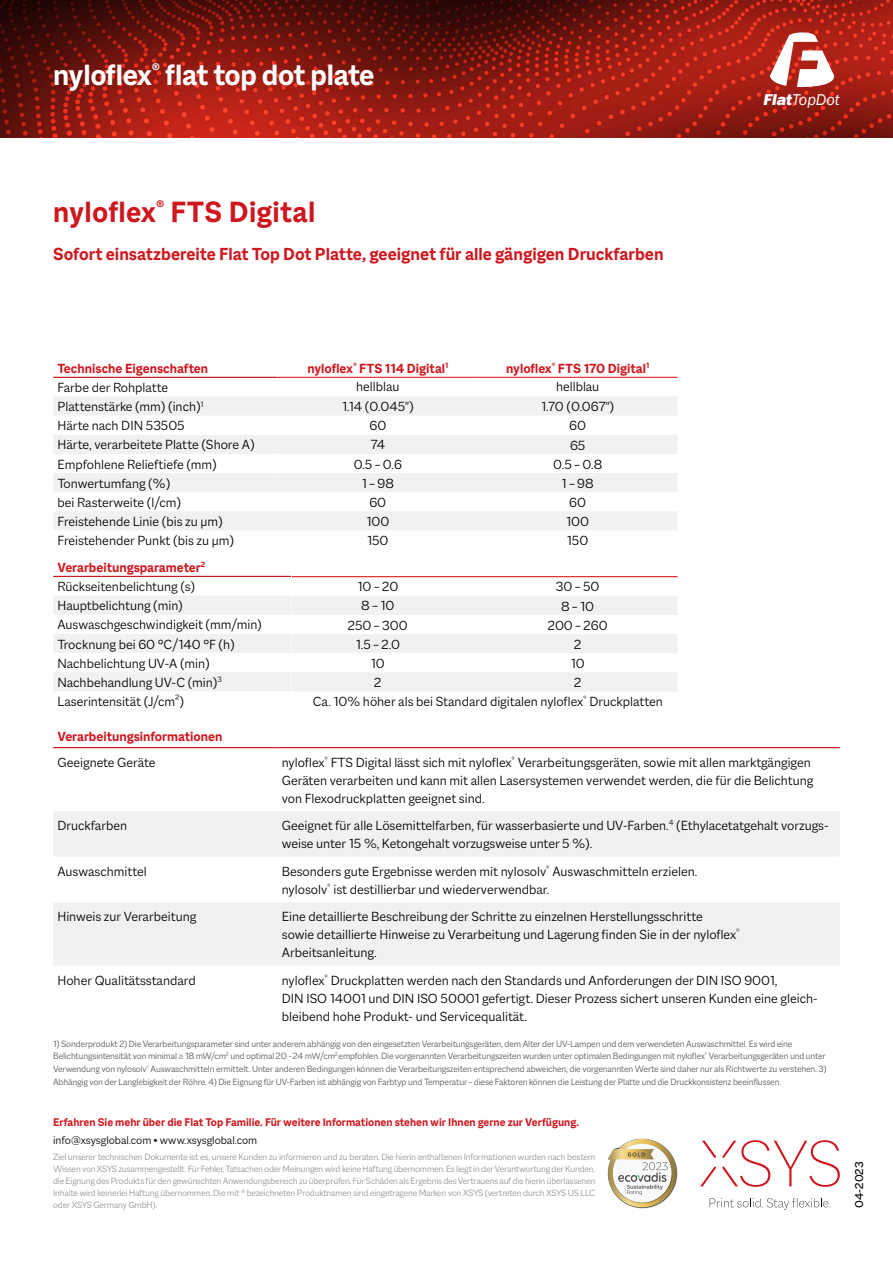
<style>
.page{position:relative;width:893px;height:1263px;background:#fff}
.page>*{position:absolute;margin:0;border:0;box-sizing:border-box;transform-origin:0 0}
.t1{font:700 31.5px "Macklin Sans";letter-spacing:-.025em;color:#fff}
.t2{font:700 31.5px "Macklin Sans";letter-spacing:.01em;color:#ce171e}
.t3{font:700 18.75px "Macklin Sans";color:#ce171e}
.t4{font:italic 16.2px "Franklin Gothic";color:#fff}
.t5{font:300 14.25px/19.2px "Macklin Sans";color:#000}
.t6{font:700 14.25px "Macklin Sans";color:#ce171e}
.t7{font:12.3px "Macklin Sans";color:#000}
.t8{font:700 12px "Macklin Sans";color:#ce171e}
.t9{font:300 12px "Macklin Sans";color:#000}
.t10{font:300 9.75px/12.8px "Macklin Sans";letter-spacing:-.015em;color:#58595b}
.t11{font:300 9.75px/12px "Macklin Sans";letter-spacing:-.02em;color:#939598;text-align:justify}
.s1{font-weight:800}
.s2{font-weight:700;color:#ce171e}
</style>
<div class="page">
<img style="left:0;top:0;width:893px;height:137px">
<svg style="left:770px;top:32px;width:67px;height:55px"></svg>
<svg style="left:278px;top:397px;width:399px;height:133px;fill:#f1f1f2"></svg>
<hr style="left:278px;top:377px;width:200px;height:1px;background:#e52d30">
<hr style="left:478px;top:377px;width:200px;height:1px;background:#e52d30">
<hr style="left:278px;top:576px;width:200px;height:1px;background:#e52d30">
<hr style="left:478px;top:576px;width:200px;height:1px;background:#e52d30">
<svg style="left:710px;top:1198px;width:121px;height:12px"></svg>
<svg style="left:702px;top:1141px;width:14px;height:17px"></svg>
<svg style="left:700px;top:1166px;width:16px;height:20px"></svg>
<svg style="left:722px;top:1140px;width:118px;height:47px"></svg>
<img style="left:607px;top:1138px;width:70px;height:71px">
<svg style="left:53px;top:397px;width:224px;height:133px"></svg>
<hr style="left:53px;top:377px;width:225px;height:1px;background:#ce171e">
<svg style="left:53px;top:811px;width:787px;height:154px;fill:#f1f1f2"></svg>
<hr style="left:53px;top:747px;width:225px;height:1px;background:#ce171e">
<hr style="left:278px;top:747px;width:562px;height:1px;background:#ce171e">
<svg style="left:53px;top:596px;width:624px;height:95px"></svg>
<hr style="left:53px;top:576px;width:238px;height:1px;background:#ce171e">
<h1 class="t1" style="left:53px;top:57px;width:323px">nyloflex<sup>®</sup> flat top dot plate</h1>
<h1 class="t2" style="left:53px;top:194px;width:264px">nyloflex<sup>®</sup> FTS Digital</h1>
<h2 class="t3" style="left:53px;top:243px;width:612px">Sofort einsatzbereite Flat Top Dot Platte, geeignet für alle gängigen Druckfarben</h2>
<p class="t4" style="left:763px;top:89px;width:78px"><span class="s1">Flat</span>TopDot</p>
<p class="t6" style="left:57px;top:360px;width:152px">Technische Eigenschaften</p>
<p class="t5" style="left:57px;top:378px;width:199px">Farbe der Rohplatte<br>Plattenstärke (mm) (inch)<sup>1<br></sup>Härte nach DIN 53505<br>Härte, verarbeitete Platte (Shore A)<br>Empfohlene Relieftiefe (mm)<br>Tonwertumfang (%)<br>bei Rasterweite (l/cm)<br>Freistehende Linie (bis zu μm)<br>Freistehender Punkt (bis zu μm)</p>
<p class="t5" style="left:57px;top:558px;width:206px"><span class="s2">Verarbeitungsparameter</span><sup>2<br></sup>Rückseitenbelichtung (s)<br>Hauptbelichtung (min)<br>Auswaschgeschwindigkeit (mm/min)<br>Trocknung bei 60 °C/140 °F (h)<br>Nachbelichtung UV-A (min)<br>Nachbehandlung UV-C (min)<sup>3<br></sup>Laserintensität (J/cm²)</p>
<p class="t6" style="left:307px;top:360px;width:143px">nyloflex<sup>®</sup> FTS 114 Digital<sup>1</sup></p>
<p class="t6" style="left:506px;top:360px;width:145px">nyloflex<sup>®</sup> FTS 170 Digital<sup>1</sup></p>
<p class="t5" style="left:342px;top:397px;width:73px">1.14 (0.045")</p>
<p class="t5" style="left:541px;top:397px;width:75px">1.70 (0.067")</p>
<p class="t5" style="left:369px;top:416px;width:18px">60</p>
<p class="t5" style="left:569px;top:416px;width:18px">60</p>
<p class="t5" style="left:371px;top:435px;width:16px">74</p>
<p class="t5" style="left:570px;top:435px;width:17px">65</p>
<p class="t5" style="left:354px;top:454px;width:50px">0.5 – 0.6</p>
<p class="t5" style="left:553px;top:454px;width:51px">0.5 – 0.8</p>
<p class="t5" style="left:362px;top:473px;width:34px">1 – 98</p>
<p class="t5" style="left:562px;top:473px;width:34px">1 – 98</p>
<p class="t5" style="left:369px;top:492px;width:18px">60</p>
<p class="t5" style="left:569px;top:493px;width:18px">60</p>
<p class="t5" style="left:366px;top:512px;width:24px">100</p>
<p class="t5" style="left:566px;top:512px;width:24px">100</p>
<p class="t5" style="left:367px;top:531px;width:23px">150</p>
<p class="t5" style="left:567px;top:531px;width:23px">150</p>
<p class="t5" style="left:357px;top:577px;width:42px">10 – 20</p>
<p class="t5" style="left:556px;top:577px;width:45px">30 – 50</p>
<p class="t5" style="left:361px;top:596px;width:35px">8 – 10</p>
<p class="t5" style="left:561px;top:596px;width:35px">8 – 10</p>
<p class="t5" style="left:348px;top:615px;width:62px">250 – 300</p>
<p class="t5" style="left:548px;top:615px;width:61px">200 – 260</p>
<p class="t5" style="left:356px;top:634px;width:46px">1.5 – 2.0</p>
<p class="t5" style="left:574px;top:634px;width:9px">2</p>
<p class="t5" style="left:371px;top:653px;width:16px">10</p>
<p class="t5" style="left:571px;top:654px;width:16px">10</p>
<p class="t5" style="left:374px;top:673px;width:9px">2</p>
<p class="t5" style="left:574px;top:673px;width:9px">2</p>
<p class="t5" style="left:356px;top:376px;width:45px">hellblau</p>
<p class="t5" style="left:556px;top:376px;width:45px">hellblau</p>
<p class="t5" style="left:313px;top:692px;width:352px">Ca. 10% höher als bei Standard digitalen nyloflex<sup>®</sup> Druckplatten</p>
<p class="t6" style="left:57px;top:728px;width:166px">Verarbeitungsinformationen</p>
<p class="t5" style="left:57px;top:752px;width:100px">Geeignete Geräte</p>
<p class="t5" style="left:282px;top:753px;width:533px;line-height:18px">nyloflex<sup>®</sup> FTS Digital lässt sich mit nyloflex<sup>®</sup> Verarbeitungsgeräten, sowie mit allen marktgängigen<br>Geräten verarbeiten und kann mit allen Lasersystemen verwendet werden, die für die Belichtung von Flexodruckplatten geeignet sind.</p>
<p class="t5" style="left:57px;top:816px;width:71px">Druckfarben</p>
<p class="t5" style="left:282px;top:816px;width:548px;line-height:18px">Geeignet für alle Lösemittelfarben, für wasserbasierte und UV-Farben.<sup>4</sup> (Ethylacetatgehalt vorzugs&shy;weise unter 15 %, Ketongehalt vorzugsweise unter 5 %).</p>
<p class="t5" style="left:57px;top:861px;width:91px">Auswaschmittel</p>
<p class="t5" style="left:282px;top:862px;width:417px;line-height:18px">Besonders gute Ergebnisse werden mit nylosolv<sup>®</sup> Auswaschmitteln erzielen. nylosolv<sup>®</sup> ist destillierbar und wiederverwendbar.</p>
<p class="t5" style="left:57px;top:907px;width:140px">Hinweis zur Verarbeitung</p>
<p class="t5" style="left:282px;top:907px;width:459px;line-height:18px">Eine detaillierte Beschreibung der Schritte zu einzelnen Herstellungsschritte<br>sowie detaillierte Hinweise zu Verarbeitung und Lagerung finden Sie in der nyloflex<sup>®<br></sup>Arbeitsanleitung.</p>
<p class="t5" style="left:57px;top:970px;width:140px">Hoher Qualitätsstandard</p>
<p class="t5" style="left:282px;top:971px;width:537px;line-height:18px">nyloflex<sup>®</sup> Druckplatten werden nach den Standards und Anforderungen der DIN ISO 9001,<br>DIN ISO 14001 und DIN ISO 50001 gefertigt. Dieser Prozess sichert unseren Kunden eine gleich&shy;bleibend hohe Produkt- und Servicequalität.</p>
<p class="t10" style="left:53px;top:1037px;width:775px">1) Sonderprodukt 2) Die Verarbeitungsparameter sind unter anderem abhängig von den eingesetzten Verarbeitungsgeräten, dem Alter der UV-Lampen und dem verwendeten Auswaschmittel. Es wird eine Belichtungsintensität von minimal ≥ 18 mW/cm<sup>2</sup> und optimal 20 - 24 mW/cm<sup>2</sup> empfohlen. Die vorgenannten Verarbeitungszeiten wurden unter optimalen Bedingungen mit nyloflex<sup>®</sup> Verarbeitungsgeräten und unter Verwendung von nylosolv<sup>®</sup> Auswaschmitteln ermittelt. Unter anderen Bedingungen können die Verarbeitungszeiten entsprechend abweichen; die vorgenannten Werte sind daher nur als Richtwerte zu verstehen. 3)<br>Abhängig von der Langlebigkeit der Röhre. 4) Die Eignung für UV-Farben ist abhängig von Farbtyp und Temperatur – diese Faktoren können die Leistung der Platte und die Druckkonsistenz beeinflussen.</p>
<p class="t8" style="left:53px;top:1115px;width:527px">Erfahren Sie mehr über die Flat Top Familie. Für weitere Informationen stehen wir Ihnen gerne zur Verfügung.</p>
<p class="t11" style="left:53px;top:1151px;width:544px">Ziel unserer technischen Dokumente ist es, unsere Kunden zu informieren und zu beraten. Die hierin enthaltenen Informationen wurden nach bestem Wissen von XSYS zusammengestellt. Für Fehler, Tatsachen oder Meinungen wird keine Haftung übernommen. Es liegt in der Verantwortung der Kunden, die Eignung des Produkts für den gewünschten Anwendungsbereich zu überprüfen. Für Schäden als Ergebnis des Vertrauens auf die hierin überlassenen Inhalte wird keinerlei Haftung übernommen. Die mit ® bezeichneten Produktnamen sind eingetragene Marken von XSYS (vertreten durch XSYS US LLC oder XSYS Germany GmbH).</p>
<p class="t9" style="left:53px;top:1133px;width:206px">info@xsysglobal.com • www.xsysglobal.com</p>
<p class="t7" style="left:852px;top:1208px;width:48px;rotate:-90deg">04-2023</p>
</div>
